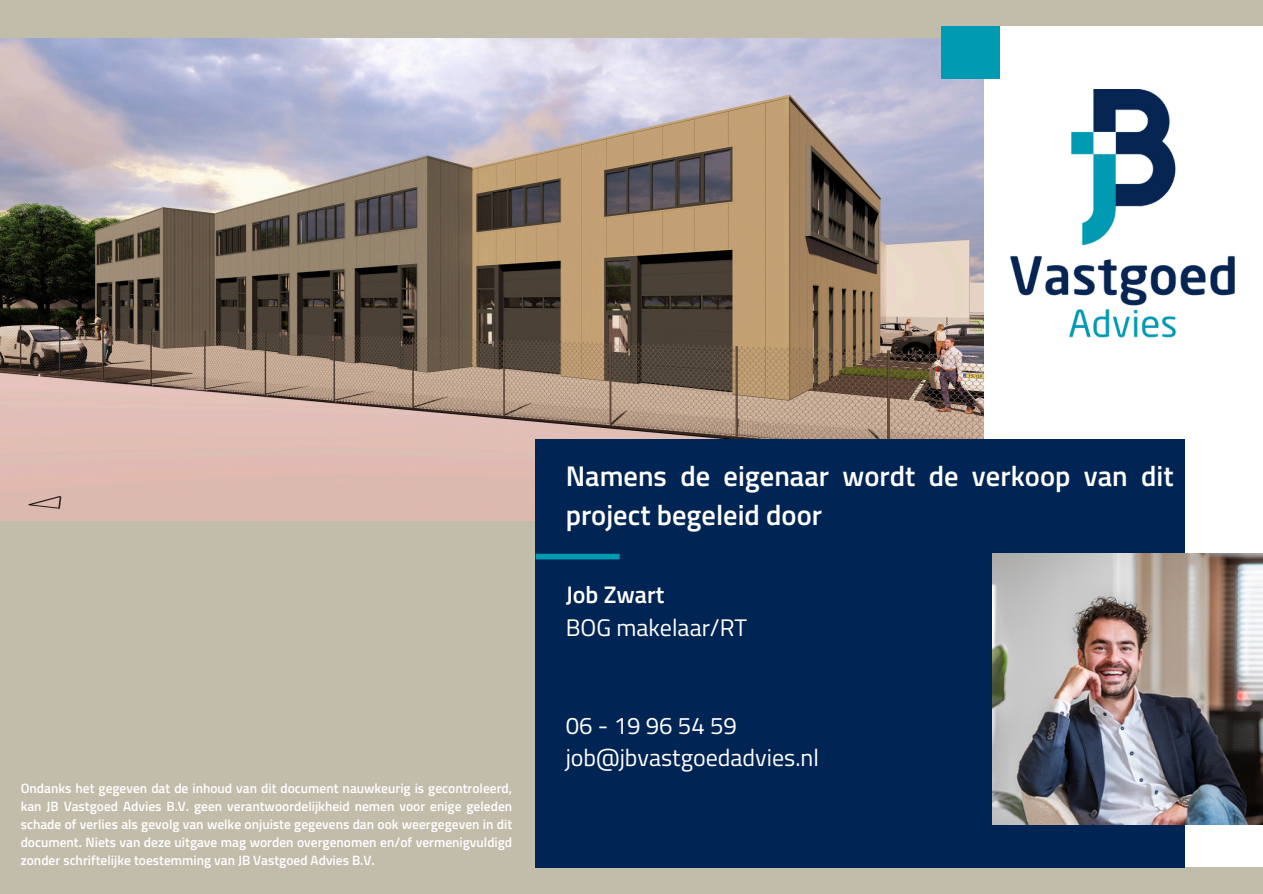
<style>
.page{position:relative;width:1263px;height:894px;background:#fff}
.page>*{position:absolute;margin:0;border:0;box-sizing:border-box;transform-origin:0 0}
.t1{font:600 28.5px/39.3px "Titillium Web";color:#fff}
.t2{font:24px/32.7px "Titillium Web";color:#fff}
.t3{font:600 13.5px/18px "Titillium Web";color:#fff;text-align:justify}
.s1{font-weight:600}
</style>
<div class="page">
<div style="left:0;top:0;width:1263px;height:893px;background:#c2bcab"></div>
<div style="left:956px;top:26px;width:307px;height:840px;background:#fff"></div>
<img style="left:1010px;top:89px;width:224px;height:248px">
<img style="left:0;top:38px;width:983px;height:482px">
<div style="left:536px;top:439px;width:649px;height:428px;background:#002554"></div>
<div style="left:536px;top:553px;width:84px;height:6px;background:#009ab2"></div>
<div style="left:941px;top:26px;width:58px;height:52px;background:#009ab2"></div>
<img style="left:993px;top:553px;width:270px;height:270px">
<h1 class="t3" style="left:21px;top:778px;width:493px">Ondanks het gegeven dat de inhoud van dit document nauwkeurig is gecontroleerd, kan JB Vastgoed Advies B.V. geen verantwoordelijkheid nemen voor enige geleden schade of verlies als gevolg van welke onjuiste gegevens dan ook weergegeven in dit document. Niets van deze uitgave mag worden overgenomen en/of vermenigvuldigd zonder schriftelijke toestemming van JB Vastgoed Advies B.V.</h1>
<p class="t1" style="left:566px;top:455px;width:609px">Namens de eigenaar wordt de verkoop van dit project begeleid door</p>
<p class="t2" style="left:566px;top:577px;width:183px"><span class="s1">Job Zwart<br></span>BOG makelaar/RT</p>
<h2 class="t2" style="left:566px;top:708px;width:255px">06- 19965459 job@jbvastgoedadvies.nl</h2>
</div>
